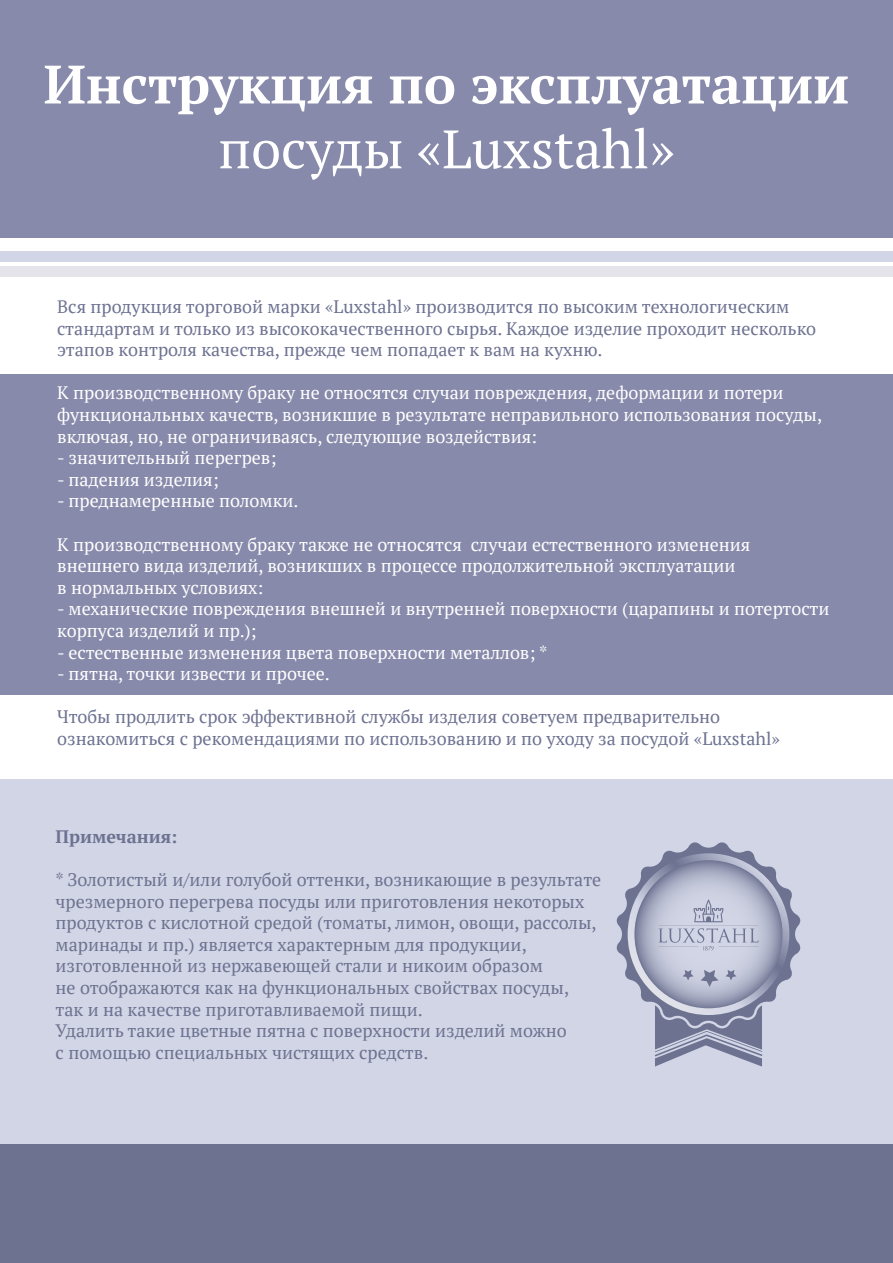
<style>
.page{position:relative;width:893px;height:1263px;background:#fff}
.page>*{position:absolute;margin:0;border:0;box-sizing:border-box;transform-origin:0 0}
.t1{font:700 54px "PT Serif";color:#fff}
.t2{font:54px "PT Serif";color:#fff}
.t3{font:18px/21.6px "PT Serif";color:#6d7291}
.t4{font:18px/21.6px "PT Serif";color:#fff}
.t5{font:700 18px "PT Serif";color:#6d7291}
</style>
<div class="page">
<div style="left:0;top:779px;width:893px;height:484px;background:#d1d5e5"></div>
<div style="left:0;top:374px;width:893px;height:321px;background:#878aaa"></div>
<div style="left:0;top:1144px;width:893px;height:119px;background:#6d7291"></div>
<div style="left:0;top:266px;width:893px;height:11px;background:#e4e4ea"></div>
<div style="left:0;top:251px;width:893px;height:10px;background:#d1d5e5"></div>
<div style="left:0;top:0;width:893px;height:238px;background:#878aaa"></div>
<svg style="left:616px;top:842px;width:184px;height:224px"></svg>
<h1 class="t1" style="left:44px;top:49px;width:807px">Инструкция по эксплуатации</h1>
<h1 class="t2" style="left:218px;top:114px;width:458px">посуды «Luxstahl»</h1>
<p class="t3" style="left:57px;top:296px;width:760px">Вся продукция торговой марки «Luxstahl» производится по высоким технологическим стандартам и только из высококачественного сырья. Каждое изделие проходит несколько этапов контроля качества, прежде чем попадает к вам на кухню.</p>
<p class="t4" style="left:57px;top:382px;width:766px">К производственному браку не относятся случаи повреждения, деформации и потери функциональных качеств, возникшие в результате неправильного использования посуды, включая, но, не ограничиваясь, следующие воздействия:</p>
<p class="t4" style="left:57px;top:447px;width:221px">- значительный перегрев;</p>
<p class="t4" style="left:57px;top:468px;width:163px">- падения изделия;</p>
<p class="t4" style="left:57px;top:490px;width:243px">- преднамеренные поломки.</p>
<p class="t4" style="left:57px;top:533px;width:695px">К производственному браку также не относятся случаи естественного изменения внешнего вида изделий, возникших в процессе продолжительной эксплуатации<br>в нормальных условиях:</p>
<p class="t4" style="left:57px;top:598px;width:774px">- механические повреждения внешней и внутренней поверхности (царапины и потертости корпуса изделий и пр.);</p>
<p class="t4" style="left:57px;top:641px;width:492px">- естественные изменения цвета поверхности металлов; *</p>
<p class="t4" style="left:57px;top:663px;width:274px">- пятна, точки извести и прочее.</p>
<p class="t3" style="left:57px;top:706px;width:724px">Чтобы продлить срок эффективной службы изделия советуем предварительно ознакомиться с рекомендациями по использованию и по уходу за посудой «Luxstahl»</p>
<p class="t5" style="left:56px;top:824px;width:123px">Примечания:</p>
<p class="t3" style="left:56px;top:868px;width:547px">* Золотистый и/или голубой оттенки, возникающие в результате чрезмерного перегрева посуды или приготовления некоторых продуктов с кислотной средой (томаты, лимон, овощи, рассолы, маринады и пр.) является характерным для продукции, изготовленной из нержавеющей стали и никоим образом<br>не отображаются как на функциональных свойствах посуды,<br>так и на качестве приготавливаемой пищи.<br>Удалить такие цветные пятна с поверхности изделий можно<br>с помощью специальных чистящих средств.</p>
</div>
